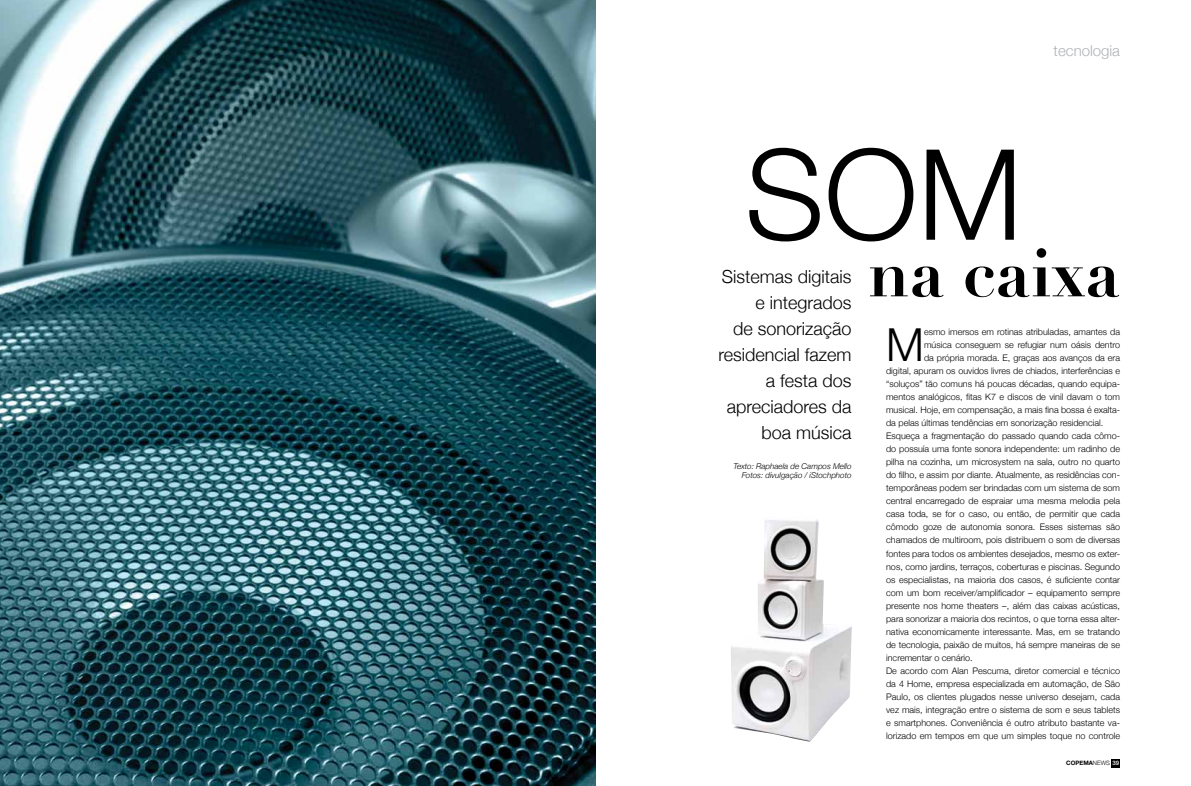
<style>
.page{position:relative;width:1191px;height:786px;background:#fff}
.page>*{position:absolute;margin:0;border:0;box-sizing:border-box;transform-origin:0 0}
.t1{font:300 126px "Helvetica Neue";color:#000}
.t2{font:700 67.2px "Didot";color:#000}
.t3{font:300 45.4px "Helvetica Neue";color:#000}
.t4{font:300 18px/26px "Helvetica Neue";color:#000;text-align:right}
.t5{font:300 15px "Helvetica Neue";color:#afb1b4}
.t6{font:300 9px "Helvetica Neue";color:#000}
.t7{font:italic 300 8px/9.6px "Helvetica Neue";color:#000;text-align:right}
.t8{font:700 6px "Helvetica Neue";color:#000}
.s1{font-weight:300}
.s2{font-weight:500;color:#fff}
</style>
<div class="page">
<div style="left:1111px;top:758px;width:9px;height:9px;background:#000"></div>
<img style="left:0;top:0;width:595px;height:785px">
<img style="left:731px;top:519px;width:121px;height:222px">
<h1 class="t1" style="left:745px;top:118px;width:173px">Som</h1>
<h3 class="t5" style="left:1053px;top:42px;width:68px">tecnologia</h3>
<h3 class="t4" style="left:718px;top:263px;width:135px">Sistemas digitais e integrados<br>de sonorização residencial fazem a festa dos apreciadores da boa música</h3>
<p class="t7" style="left:733px;top:460px;width:119px">Texto: Raphaela de Campos Mello<br>Fotos: divulgação / iStochphoto</p>
<h2 class="t2" style="left:867px;top:231px;width:254px">na caixa</h2>
<h3 class="t3" style="left:886px;top:317px;width:39px">M</h3>
<p class="t6" style="left:924px;top:326px;width:198px">esmo imersos em rotinas atribuladas, amantes da</p>
<p class="t6" style="left:924px;top:339px;width:198px">música conseguem se refugiar num oásis dentro</p>
<p class="t6" style="left:924px;top:352px;width:198px">da própria morada. E, graças aos avanços da era</p>
<p class="t6" style="left:886px;top:365px;width:235px">digital, apuram os ouvidos livres de chiados, interferências e</p>
<p class="t6" style="left:886px;top:378px;width:235px">“soluços” tão comuns há poucas décadas, quando equipa-</p>
<p class="t6" style="left:886px;top:391px;width:235px">mentos analógicos, fitas K7 e discos de vinil davam o tom</p>
<p class="t6" style="left:886px;top:404px;width:235px">musical. Hoje, em compensação, a mais fina bossa é exalta-</p>
<p class="t6" style="left:886px;top:417px;width:219px">da pelas últimas tendências em sonorização residencial.</p>
<p class="t6" style="left:886px;top:430px;width:235px">Esqueça a fragmentação do passado quando cada cômo-</p>
<p class="t6" style="left:886px;top:443px;width:235px">do possuía uma fonte sonora independente: um radinho de</p>
<p class="t6" style="left:886px;top:456px;width:235px">pilha na cozinha, um microsystem na sala, outro no quarto</p>
<p class="t6" style="left:886px;top:469px;width:235px">do filho, e assim por diante. Atualmente, as residências con-</p>
<p class="t6" style="left:886px;top:482px;width:235px">temporâneas podem ser brindadas com um sistema de som</p>
<p class="t6" style="left:886px;top:495px;width:235px">central encarregado de espraiar uma mesma melodia pela</p>
<p class="t6" style="left:886px;top:508px;width:235px">casa toda, se for o caso, ou então, de permitir que cada</p>
<p class="t6" style="left:886px;top:521px;width:235px">cômodo goze de autonomia sonora. Esses sistemas são</p>
<p class="t6" style="left:886px;top:534px;width:235px">chamados de multiroom, pois distribuem o som de diversas</p>
<p class="t6" style="left:886px;top:547px;width:235px">fontes para todos os ambientes desejados, mesmo os exter-</p>
<p class="t6" style="left:886px;top:560px;width:235px">nos, como jardins, terraços, coberturas e piscinas. Segundo</p>
<p class="t6" style="left:886px;top:573px;width:235px">os especialistas, na maioria dos casos, é suficiente contar</p>
<p class="t6" style="left:886px;top:586px;width:235px">com um bom receiver/amplificador – equipamento sempre</p>
<p class="t6" style="left:886px;top:599px;width:235px">presente nos home theaters –, além das caixas acústicas,</p>
<p class="t6" style="left:886px;top:612px;width:235px">para sonorizar a maioria dos recintos, o que torna essa alter-</p>
<p class="t6" style="left:886px;top:625px;width:235px">nativa economicamente interessante. Mas, em se tratando</p>
<p class="t6" style="left:886px;top:638px;width:235px">de tecnologia, paixão de muitos, há sempre maneiras de se</p>
<p class="t6" style="left:886px;top:651px;width:88px">incrementar o cenário.</p>
<p class="t6" style="left:886px;top:664px;width:235px">De acordo com Alan Pescuma, diretor comercial e técnico</p>
<p class="t6" style="left:886px;top:677px;width:235px">da 4 Home, empresa especializada em automação, de São</p>
<p class="t6" style="left:886px;top:690px;width:235px">Paulo, os clientes plugados nesse universo desejam, cada</p>
<p class="t6" style="left:886px;top:703px;width:235px">vez mais, integração entre o sistema de som e seus tablets</p>
<p class="t6" style="left:886px;top:716px;width:235px">e smartphones. Conveniência é outro atributo bastante va-</p>
<p class="t6" style="left:886px;top:729px;width:235px">lorizado em tempos em que um simples toque no controle</p>
<p class="t8" style="left:1066px;top:759px;width:54px">COPEMA<span class="s1">NEWS</span> <span class="s2">39</span></p>
</div>
